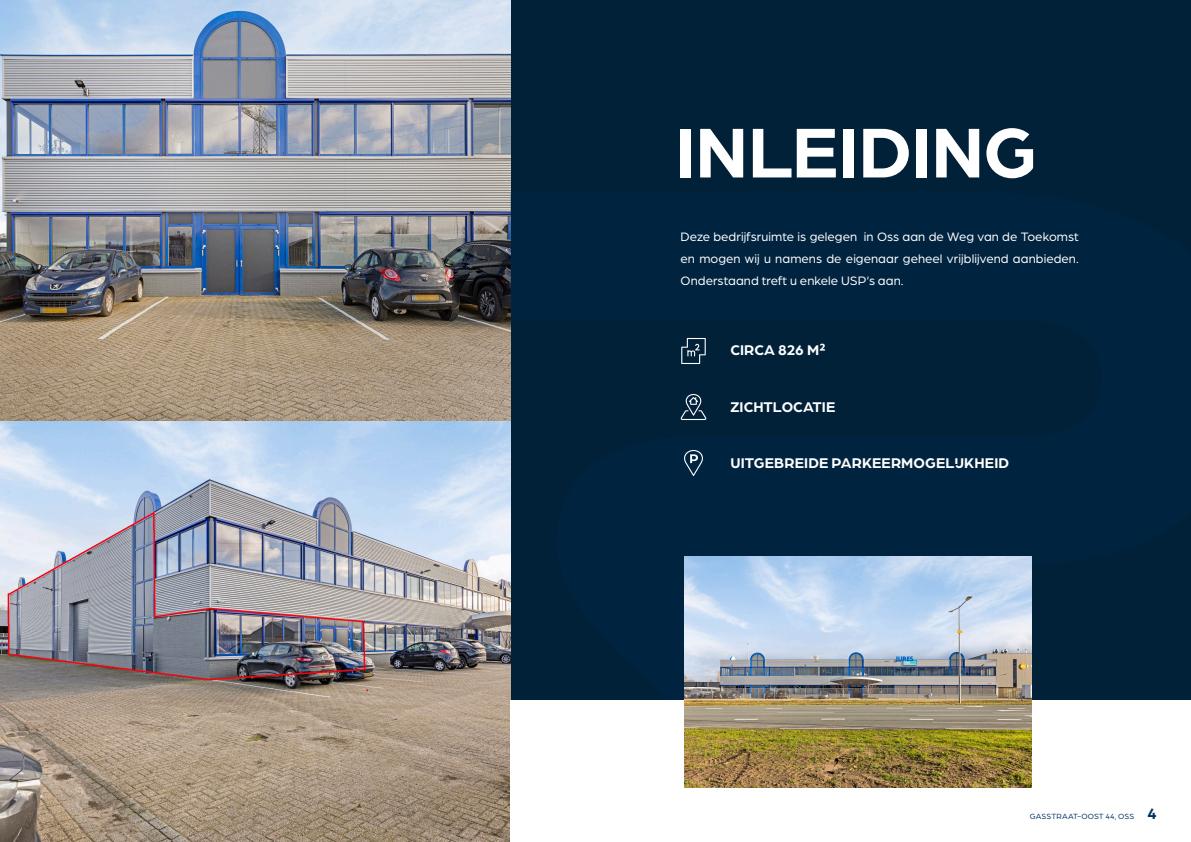
<style>
.page{position:relative;width:1191px;height:842px;background:#fff}
.page>*{position:absolute;margin:0;border:0;box-sizing:border-box;transform-origin:0 0}
.t1{font:700 75px "Arboria";color:#fff}
.t2{font:700 15px "Arboria";letter-spacing:.005em;color:#fff}
.Broodtekst_wit{font:13px/22px "Arboria";letter-spacing:.005em;color:#fff;text-align:justify}
.t3{font:8px "Arboria";letter-spacing:.01em;color:#003264}
.s1{font-weight:700;font-size:16px}
</style>
<div class="page">
<div style="left:0;top:0;width:1191px;height:837px;background:#002138"></div>
<img style="left:0;top:0;width:510px;height:842px">
<div style="left:510px;top:700px;width:681px;height:142px;background:#fff"></div>
<img style="left:684px;top:556px;width:347px;height:232px">
<img style="left:681px;top:338px;width:25px;height:26px">
<img style="left:680px;top:394px;width:27px;height:26px">
<img style="left:684px;top:449px;width:19px;height:27px">
<p class="t1" style="left:675px;top:101px;width:364px">INLEIDING</p>
<p class="Broodtekst_wit" style="left:680px;top:225px;width:400px">Deze bedrijfsruimte is gelegen in Oss aan de Weg van de Toekomst en mogen wij u namens de eigenaar geheel vrijblijvend aanbieden.<br>Onderstaand treft u enkele USP’s aan.</p>
<p class="t2" style="left:730px;top:340px;width:97px">CIRCA 826 M²</p>
<p class="t2" style="left:730px;top:396px;width:106px">ZICHTLOCATIE</p>
<p class="t2" style="left:730px;top:452px;width:280px">UITGEBREIDE PARKEERMOGELIJKHEID</p>
<p class="t3" style="left:1030px;top:811px;width:129px">GASSTRAAT-OOST 44, OSS <span class="s1">4</span></p>
</div>
